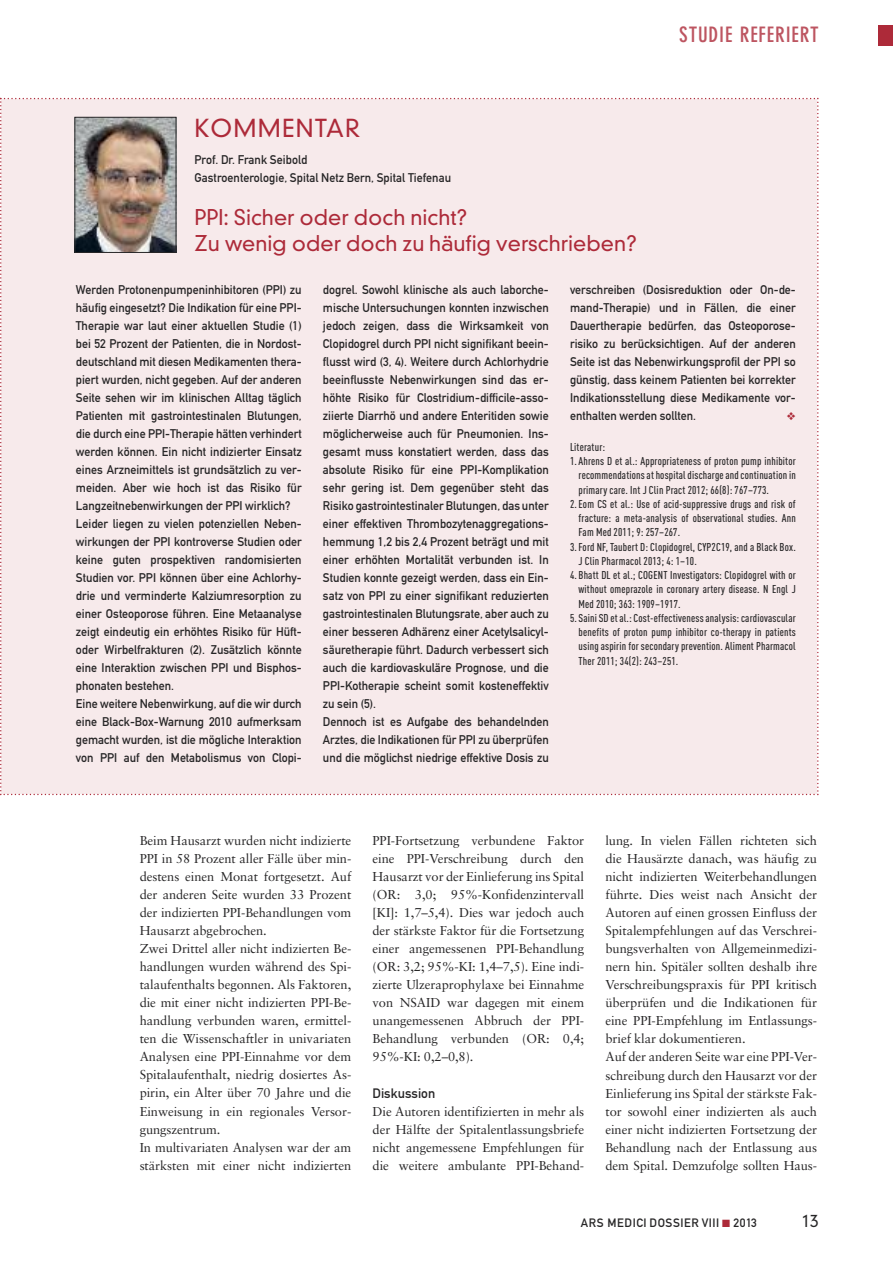
<style>
.page{position:relative;width:893px;height:1263px;background:#fff}
.page>*{position:absolute;margin:0;border:0;box-sizing:border-box;transform-origin:0 0}
.t1{font:300 24px "DIN Neuzeit Grotesk";letter-spacing:.05em;color:#ad2a39}
.t2{font:300 21px/25.5px "DIN Neuzeit Grotesk";color:#ad2a39}
.t3{font:700 condensed 21px "DIN Neuzeit Grotesk";letter-spacing:.04em;color:#bd5561}
.t4{font:300 16.5px "DIN Neuzeit Grotesk";color:#272627}
.t5{font:13.5px "DIN Mittelschrift";color:#272627}
.t6{font:12.9px/18px "Sabon";letter-spacing:-.005em;color:#272627}
.t7{font:12.45px/18px "DIN Mittelschrift";color:#272627;scale:.96 1}
.t8{font:12px "DIN Mittelschrift";letter-spacing:.05em;color:#272627}
.t9{font:500 11.25px/14.2px "DIN Cond";letter-spacing:.015em;color:#272627;text-align:justify}
.s1{color:#ad2a39}
</style>
<div class="page">
<div style="left:878px;top:26px;width:15px;height:20px;background:#ad2a39"></div>
<div style="left:0;top:98px;width:819px;height:697px;background:#f7eaeb"></div>
<h1 class="t1" style="left:194px;top:119px;width:167px">KOMMENTAR</h1>
<p class="t7" style="left:194px;top:152px;width:269px">Prof. Dr. Frank Seibold<br>Gastroenterologie, Spital Netz Bern, Spital Tiefenau</p>
<h2 class="t2" style="left:194px;top:207px;width:444px">PPI: Sicher oder doch nicht?<br>Zu wenig oder doch zu häufig verschrieben?</h2>
<h2 class="t3" style="left:679px;top:27px;width:141px">STUDIE REFERIERT</h2>
<p class="t7" style="left:76px;top:281px;width:237px">Werden Protonenpumpeninhibitoren (PPI) zu häufig eingesetzt? Die Indikation für eine PPI-Therapie war laut einer aktuellen Studie (1) bei 52 Prozent der Patienten, die in Nordost&shy;deutschland mit diesen Medikamenten thera&shy;piert wurden, nicht gegeben. Auf der anderen Seite sehen wir im klinischen Alltag täglich Patienten mit gastrointestinalen Blutungen, die durch eine PPI-Therapie hätten verhindert werden können. Ein nicht indizierter Einsatz eines Arzneimittels ist grundsätzlich zu ver&shy;meiden. Aber wie hoch ist das Risiko für Langzeitnebenwirkungen der PPI wirklich?<br>Leider liegen zu vielen potenziellen Neben&shy;wirkungen der PPI kontroverse Studien oder keine guten prospektiven randomisierten Studien vor. PPI können über eine Achlorhy&shy;drie und verminderte Kalziumresorption zu einer Osteoporose führen. Eine Metaanalyse zeigt eindeutig ein erhöhtes Risiko für Hüft&shy;oder Wirbelfrakturen (2). Zusätzlich könnte eine Interaktion zwischen PPI und Bisphos&shy;phonaten bestehen.<br>Eine weitere Nebenwirkung, auf die wir durch eine Black-Box-Warnung 2010 aufmerksam gemacht wurden, ist die mögliche Interaktion von PPI auf den Metabolismus von Clopi-</p>
<p class="t7" style="left:323px;top:281px;width:237px">dogrel. Sowohl klinische als auch laborche&shy;mische Untersuchungen konnten inzwischen jedoch zeigen, dass die Wirksamkeit von Clopidogrel durch PPI nicht signifikant beein&shy;flusst wird (3, 4). Weitere durch Achlorhydrie beeinflusste Nebenwirkungen sind das er&shy;höhte Risiko für Clostridium-difficile-asso&shy;ziierte Diarrhö und andere Enteritiden sowie möglicherweise auch für Pneumonien. Ins&shy;gesamt muss konstatiert werden, dass das absolute Risiko für eine PPI-Komplikation sehr gering ist. Dem gegenüber steht das Risiko gastrointestinaler Blutungen, das unter einer effektiven Thrombozytenaggregations&shy;hemmung 1,2 bis 2,4 Prozent beträgt und mit einer erhöhten Mortalität verbunden ist. In Studien konnte gezeigt werden, dass ein Ein&shy;satz von PPI zu einer signifikant reduzierten gastrointestinalen Blutungsrate, aber auch zu einer besseren Adhärenz einer Acetylsalicyl&shy;säuretherapie führt. Dadurch verbessert sich auch die kardiovaskuläre Prognose, und die PPI-Kotherapie scheint somit kosteneffektiv zu sein (5).<br>Dennoch ist es Aufgabe des behandelnden Arztes, die Indikationen für PPI zu überprüfen und die möglichst niedrige effektive Dosis zu</p>
<p class="t7" style="left:570px;top:281px;width:237px;text-align:justify">verschreiben (Dosisreduktion oder On-de&shy;mand-Therapie) und in Fällen, die einer Dauertherapie bedürfen, das Osteoporose&shy;risiko zu berücksichtigen. Auf der anderen Seite ist das Nebenwirkungsprofil der PPI so günstig, dass keinem Patienten bei korrekter Indikationsstellung diese Medikamente vor&shy;enthalten werden sollten.</p>
<p class="t9" style="left:570px;top:441px;width:37px">Literatur:</p>
<p class="t9" style="left:570px;top:455px;width:227px">1. Ahrens D et al.: Appropriateness of proton pump inhibitor</p>
<p class="t9" style="left:578px;top:469px;width:219px">recommendationsathospitaldischargeandcontinuationin</p>
<p class="t9" style="left:578px;top:484px;width:192px">primary care. Int J Clin Pract 2012; 66(8): 767–773.</p>
<p class="t9" style="left:570px;top:498px;width:227px">2.Eom CS et al.: Use of acid-suppressive drugs and risk of</p>
<p class="t9" style="left:578px;top:512px;width:219px">fracture: a meta-analysis of observational studies. Ann</p>
<p class="t9" style="left:578px;top:526px;width:103px">Fam Med 2011; 9: 257–267.</p>
<p class="t9" style="left:570px;top:541px;width:227px">3.Ford NF, Taubert D: Clopidogrel, CYP2C19, and a Black Box.</p>
<p class="t9" style="left:578px;top:555px;width:120px">J Clin Pharmacol 2013; 4: 1–10.</p>
<p class="t9" style="left:578px;top:569px;width:219px;text-indent:-9px">4. Bhatt DL et al.; COGENT Investigators: Clopidogrel with or without omeprazole in coronary artery disease. N Engl J Med 2010; 363: 1909–1917.</p>
<p class="t9" style="left:578px;top:612px;width:219px;text-indent:-9px">5. Saini SD etal.: Cost-effectivenessanalysis:cardiovascular benefits of proton pump inhibitor co-therapy in patients using aspirin for secondary prevention. Aliment Pharmacol Ther 2011; 34(2): 243–251.</p>
<p class="t6" style="left:140px;top:833px;width:213px">Beim Hausarzt wurden nicht indizierte PPI in 58 Prozent aller Fälle über min&shy;destens einen Monat fortgesetzt. Auf der anderen Seite wurden 33 Prozent der indizierten PPI-Behandlungen vom Hausarzt abgebrochen.<br>Zwei Drittel aller nicht indizierten Be&shy;handlungen wurden während des Spi&shy;talaufenthalts begonnen. Als Faktoren, die mit einer nicht indizierten PPI-Be&shy;handlung verbunden waren, ermittel&shy;ten die Wissenschaftler in univariaten Analysen eine PPI-Einnahme vor dem Spitalaufenthalt, niedrig dosiertes As&shy;pirin, ein Alter über 70 Jahre und die Einweisung in ein regionales Versor&shy;gungszentrum.<br>In multivariaten Analysen war der am stärksten mit einer nicht indizierten</p>
<p class="t6" style="left:373px;top:833px;width:213px;text-align:justify">PPI-Fortsetzung verbundene Faktor eine PPI-Verschreibung durch den Hausarzt vor der Einlieferung ins Spital (OR: 3,0; 95%-Konfidenzintervall [KI]: 1,7–5,4). Dies war jedoch auch der stärkste Faktor für die Fortsetzung einer angemessenen PPI-Behandlung (OR: 3,2; 95%-KI: 1,4–7,5). Eine indi&shy;zierte Ulzeraprophylaxe bei Einnahme von NSAID war dagegen mit einem unangemessenen Abbruch der PPI-Behandlung verbunden (OR: 0,4; 95%-KI: 0,2–0,8).</p>
<p class="t5" style="left:373px;top:1088px;width:64px">Diskussion</p>
<p class="t6" style="left:373px;top:1103px;width:213px;text-align:justify">Die Autoren identifizierten in mehr als der Hälfte der Spitalentlassungsbriefe nicht angemessene Empfehlungen für die weitere ambulante PPI-Behand-</p>
<p class="t6" style="left:605px;top:833px;width:213px">lung. In vielen Fällen richteten sich die Hausärzte danach, was häufig zu nicht indizierten Weiterbehandlungen führte. Dies weist nach Ansicht der Autoren auf einen grossen Einfluss der Spitalempfehlungen auf das Verschrei&shy;bungsverhalten von Allgemeinmedizi&shy;nern hin. Spitäler sollten deshalb ihre Verschreibungspraxis für PPI kritisch überprüfen und die Indikationen für eine PPI-Empfehlung im Entlassungs&shy;brief klar dokumentieren.<br>Auf der anderen Seite war eine PPI-Ver&shy;schreibung durch den Hausarzt vor der Einlieferung ins Spital der stärkste Fak&shy;tor sowohl einer indizierten als auch einer nicht indizierten Fortsetzung der Behandlung nach der Entlassung aus dem Spital. Demzufolge sollten Haus-</p>
<p class="t8" style="left:581px;top:1218px;width:178px">ARS MEDICI DOSSIER VIII <span class="s1">■</span> 2013</p>
<h3 class="t4" style="left:802px;top:1214px;width:18px">13</h3>
</div>
